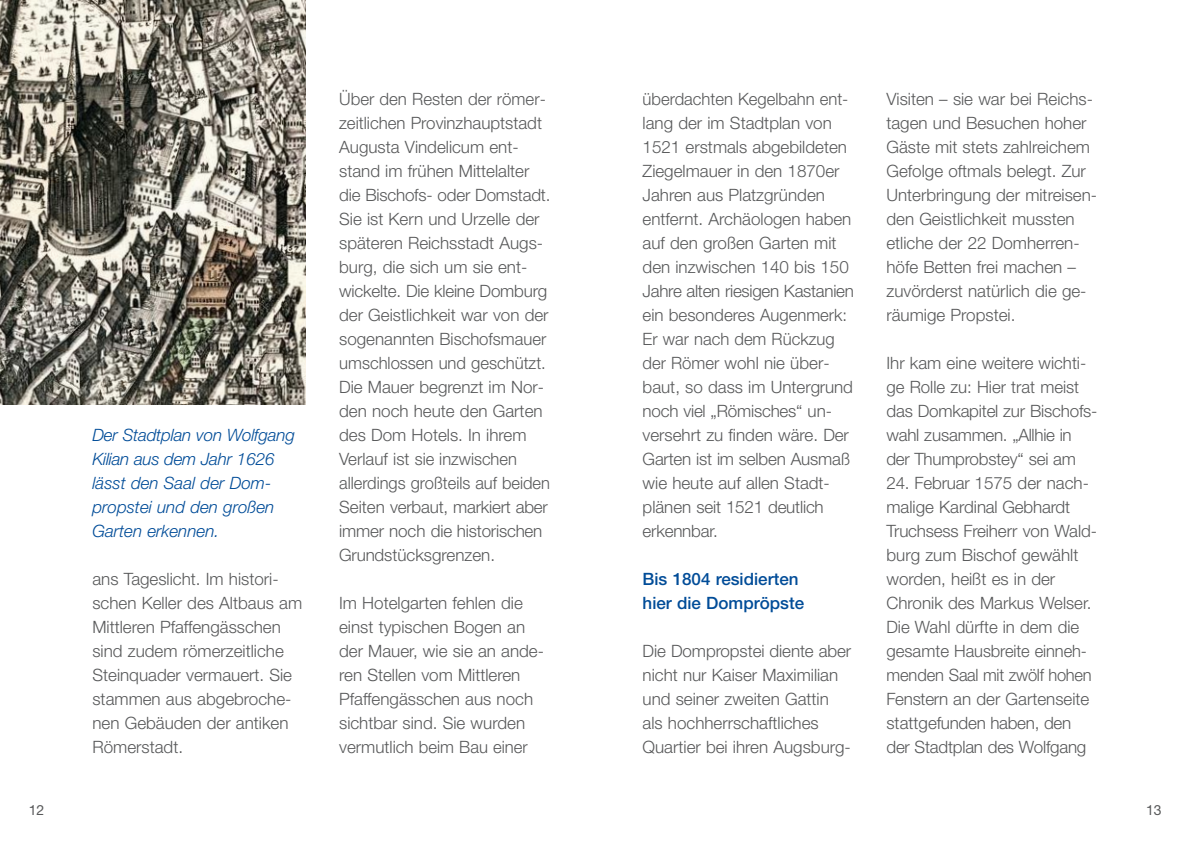
<style>
.page{position:relative;width:1191px;height:851px;background:#fff}
.page>*{position:absolute;margin:0;border:0;box-sizing:border-box;transform-origin:0 0}
.t1{font:300 17px/24px "Helvetica Neue";color:#58595a}
.t2{font:italic 300 17px/24px "Helvetica Neue";color:#004c98}
.t3{font:500 17px/24px "Helvetica Neue";color:#004c98}
.t4{font:14px "Helvetica Neue";color:#58595a}
</style>
<div class="page">
<img style="left:0;top:0;width:306px;height:404px">
<p class="t4" style="left:29px;top:805px;width:17px">12</p>
<p class="t2" style="left:92px;top:424px;width:204px">Der Stadtplan von Wolfgang<br>Kilian aus dem Jahr 1626 lässt den Saal der Dom&shy;propstei und den großen<br>Garten erkennen.</p>
<p class="t1" style="left:92px;top:568px;width:211px">ans Tageslicht. Im histori&shy;schen Keller des Altbaus am<br>Mittleren Pfaffengässchen sind zudem römerzeitliche<br>Steinquader vermauert. Sie stammen aus abgebroche&shy;nen Gebäuden der antiken<br>Römerstadt.</p>
<p class="t1" style="left:339px;top:88px;width:213px">Über den Resten der römer&shy;zeitlichen Provinzhauptstadt<br>Augusta Vindelicum ent&shy;stand im frühen Mittelalter die Bischofs- oder Domstadt.<br>Sie ist Kern und Urzelle der späteren Reichsstadt Augs&shy;burg, die sich um sie ent&shy;wickelte. Die kleine Domburg der Geistlichkeit war von der sogenannten Bischofsmauer umschlossen und geschützt.<br>Die Mauer begrenzt im Nor&shy;den noch heute den Garten des Dom Hotels. In ihrem<br>Verlauf ist sie inzwischen allerdings großteils auf beiden<br>Seiten verbaut, markiert aber immer noch die historischen<br>Grundstücksgrenzen.</p>
<p class="t1" style="left:339px;top:592px;width:206px">Im Hotelgarten fehlen die einst typischen Bogen an der Mauer, wie sie an ande&shy;ren Stellen vom Mittleren<br>Pfaffengässchen aus noch sichtbar sind. Sie wurden vermutlich beim Bau einer</p>
<p class="t1" style="left:642px;top:88px;width:213px">überdachten Kegelbahn ent&shy;lang der im Stadtplan von<br>1521 erstmals abgebildeten<br>Ziegelmauer in den 1870er<br>Jahren aus Platzgründen entfernt. Archäologen haben auf den großen Garten mit den inzwischen 140 bis 150<br>Jahre alten riesigen Kastanien ein besonderes Augenmerk:<br>Er war nach dem Rückzug der Römer wohl nie über&shy;baut, so dass im Untergrund noch viel „Römisches“ un&shy;versehrt zu finden wäre. Der<br>Garten ist im selben Ausmaß wie heute auf allen Stadt&shy;plänen seit 1521 deutlich erkennbar.</p>
<p class="t3" style="left:642px;top:568px;width:163px">Bis 1804 residierten hier die Dompröpste</p>
<p class="t1" style="left:642px;top:640px;width:210px">Die Dompropstei diente aber nicht nur Kaiser Maximilian und seiner zweiten Gattin als hochherrschaftliches<br>Quartier bei ihren Augsburg-</p>
<p class="t1" style="left:886px;top:88px;width:212px">Visiten – sie war bei Reichs&shy;tagen und Besuchen hoher<br>Gäste mit stets zahlreichem<br>Gefolge oftmals belegt. Zur<br>Unterbringung der mitreisen&shy;den Geistlichkeit mussten etliche der 22 Domherren&shy;höfe Betten frei machen – zuvörderst natürlich die ge&shy;räumige Propstei.</p>
<p class="t1" style="left:886px;top:352px;width:212px">Ihr kam eine weitere wichti&shy;ge Rolle zu: Hier trat meist das Domkapitel zur Bischofs&shy;wahl zusammen. „Allhie in der Thumprobstey“ sei am</p>
<p class="t1" style="left:886px;top:472px;width:212px">24. Februar 1575 der nach&shy;malige Kardinal Gebhardt<br>Truchsess Freiherr von Wald&shy;burg zum Bischof gewählt worden, heißt es in der<br>Chronik des Markus Welser.<br>Die Wahl dürfte in dem die gesamte Hausbreite einneh&shy;menden Saal mit zwölf hohen<br>Fenstern an der Gartenseite stattgefunden haben, den der Stadtplan des Wolfgang</p>
<p class="t4" style="left:1146px;top:805px;width:17px">13</p>
</div>
